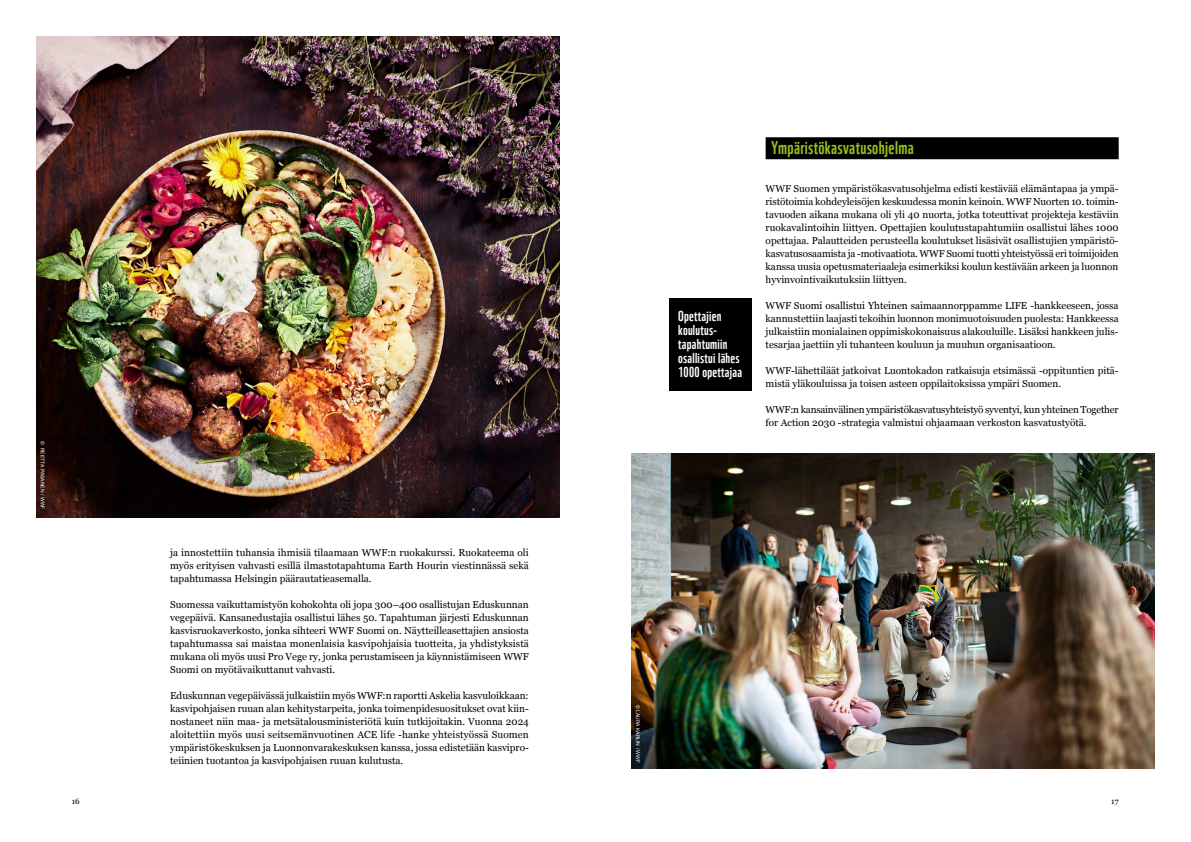
<style>
.page{position:relative;width:1191px;height:842px;background:#fff}
.page>*{position:absolute;margin:0;border:0;box-sizing:border-box;transform-origin:0 0}
.t1{font:18px "WWF";letter-spacing:.02em;color:#95c11f}
.t2{font:14px/14px "WWF";letter-spacing:.02em;color:#fff}
.t3{font:10px/13px "Georgia";color:#000;text-align:justify}
.t4{font:10px/13px "Georgia";letter-spacing:-.02em;color:#000}
.t5{font:8px "Georgia";color:#000}
.t6{font:5px "Arial";letter-spacing:.01em;color:#fff}
</style>
<div class="page">
<div style="left:765px;top:137px;width:353px;height:22px;background:#000"></div>
<img style="left:36px;top:37px;width:523px;height:480px">
<img style="left:631px;top:454px;width:524px;height:314px">
<div style="left:669px;top:298px;width:82px;height:93px;background:#000"></div>
<p class="t6" style="left:46px;top:441px;width:70px;rotate:90deg">© REETTA PASANEN / WWF</p>
<p class="t3" style="left:170px;top:546px;width:360px">ja innostettiin tuhansia ihmisiä tilaamaan WWF:n ruokakurssi. Ruokateema oli myös erityisen vahvasti esillä ilmastotapahtuma Earth Hourin viestinnässä sekä tapahtumassa Helsingin päärautatieasemalla.</p>
<p class="t3" style="left:170px;top:598px;width:360px">Suomessa vaikuttamistyön kohokohta oli jopa 300–400 osallistujan Eduskunnan vegepäivä. Kansanedustajia osallistui lähes 50. Tapahtuman järjesti Eduskunnan kasvisruokaverkosto, jonka sihteeri WWF Suomi on. Näytteilleasettajien ansiosta tapahtumassa sai maistaa monenlaisia kasvipohjaisia tuotteita, ja yhdistyksistä mukana oli myös uusi Pro Vege ry, jonka perustamiseen ja käynnistämiseen WWF Suomi on myötävaikuttanut vahvasti.</p>
<p class="t3" style="left:170px;top:689px;width:360px">Eduskunnan vegepäivässä julkaistiin myös WWF:n raportti Askelia kasvuloikkaan: kasvipohjaisen ruuan alan kehitystarpeita, jonka toimenpidesuositukset ovat kiin&shy;nostaneet niin maa- ja metsätalousministeriötä kuin tutkijoitakin. Vuonna 2024 aloitettiin myös uusi seitsemänvuotinen ACE life -hanke yhteistyössä Suomen ympäristökeskuksen ja Luonnonvarakeskuksen kanssa, jossa edistetään kasvipro&shy;teiinien tuotantoa ja kasvipohjaisen ruuan kulutusta.</p>
<h2 class="t2" style="left:678px;top:307px;width:65px">Opettajien koulutus&shy;tapahtumiin osallistui lähes<br>1000 opettajaa</h2>
<h1 class="t1" style="left:771px;top:133px;width:144px">Ympäristökasvatusohjelma</h1>
<p class="t3" style="left:765px;top:182px;width:355px">WWF Suomen ympäristökasvatusohjelma edisti kestävää elämäntapaa ja ympä&shy;ristötoimia kohdeyleisöjen keskuudessa monin keinoin. WWF Nuorten 10. toimin&shy;tavuoden aikana mukana oli yli 40 nuorta, jotka toteuttivat projekteja kestäviin ruokavalintoihin liittyen. Opettajien koulutustapahtumiin osallistui lähes 1000 opettajaa. Palautteiden perusteella koulutukset lisäsivät osallistujien ympäristö&shy;kasvatusosaamista ja -motivaatiota. WWF Suomi tuotti yhteistyössä eri toimijoiden kanssa uusia opetusmateriaaleja esimerkiksi koulun kestävään arkeen ja luonnon hyvinvointivaikutuksiin liittyen.</p>
<p class="t3" style="left:765px;top:299px;width:355px">WWF Suomi osallistui Yhteinen saimaannorppamme LIFE -hankkeeseen, jossa kannustettiin laajasti tekoihin luonnon monimuotoisuuden puolesta: Hankkeessa julkaistiin monialainen oppimiskokonaisuus alakouluille. Lisäksi hankkeen julis&shy;tesarjaa jaettiin yli tuhanteen kouluun ja muuhun organisaatioon.</p>
<p class="t3" style="left:765px;top:364px;width:354px">WWF-lähettiläät jatkoivat Luontokadon ratkaisuja etsimässä -oppituntien pitä&shy;mistä yläkouluissa ja toisen asteen oppilaitoksissa ympäri Suomen.</p>
<p class="t4" style="left:765px;top:403px;width:354px">WWF:n kansainvälinen ympäristökasvatusyhteistyö syventyi, kun yhteinen Together for Action 2030 -strategia valmistui ohjaamaan verkoston kasvatustyötä.</p>
<p class="t6" style="left:641px;top:704px;width:60px;rotate:90deg">© LAURA KARLIN / WWF</p>
<p class="t5" style="left:72px;top:795px;width:9px">16</p>
<p class="t5" style="left:1111px;top:795px;width:9px">17</p>
</div>
